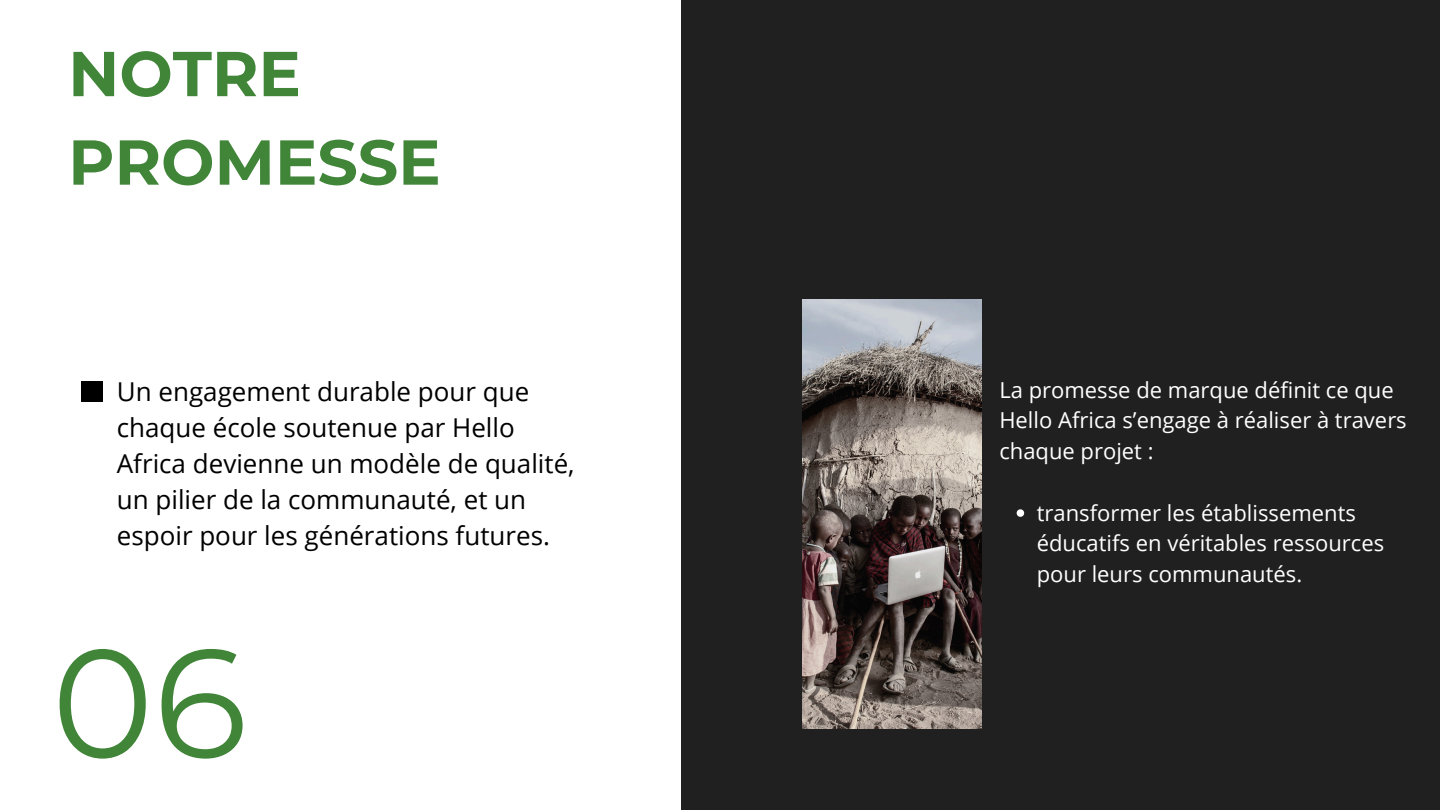
<style>
.page{position:relative;width:1440px;height:810px;background:#fff}
.page>*{position:absolute;margin:0;border:0;box-sizing:border-box;transform-origin:0 0}
.t1{font:154px "Montserrat";color:#418539}
.t2{font:700 63.3px/88.5px "Montserrat";color:#418539}
.t3{font:26px/36px "Open Sans";color:#000}
.t4{font:22px/30.8px "Open Sans";color:#fff}
</style>
<div class="page">
<div style="left:682px;top:0;width:758px;height:810px;background:#202020"></div>
<div style="left:81px;top:382px;width:22px;height:20px;background:#000"></div>
<img style="left:802px;top:299px;width:179px;height:430px">
<svg style="left:1017px;top:509px;width:7px;height:8px"></svg>
<h1 class="t2" style="left:68px;top:29px;width:374px">NOTRE<br>PROMESSE</h1>
<h2 class="t3" style="left:117px;top:373px;width:459px">Un engagement durable pour que chaque école soutenue par Hello Africa devienne un modèle de qualité, un pilier de la communauté, et un espoir pour les générations futures.</h2>
<p class="t4" style="left:999px;top:374px;width:409px">La promesse de marque définit ce que<br>Hello Africa s’engage à réaliser à travers chaque projet :</p>
<p class="t4" style="left:1037px;top:497px;width:349px">transformer les établissements éducatifs en véritables ressources pour leurs communautés.</p>
<p class="t1" style="left:52px;top:609px;width:197px">06</p>
</div>
